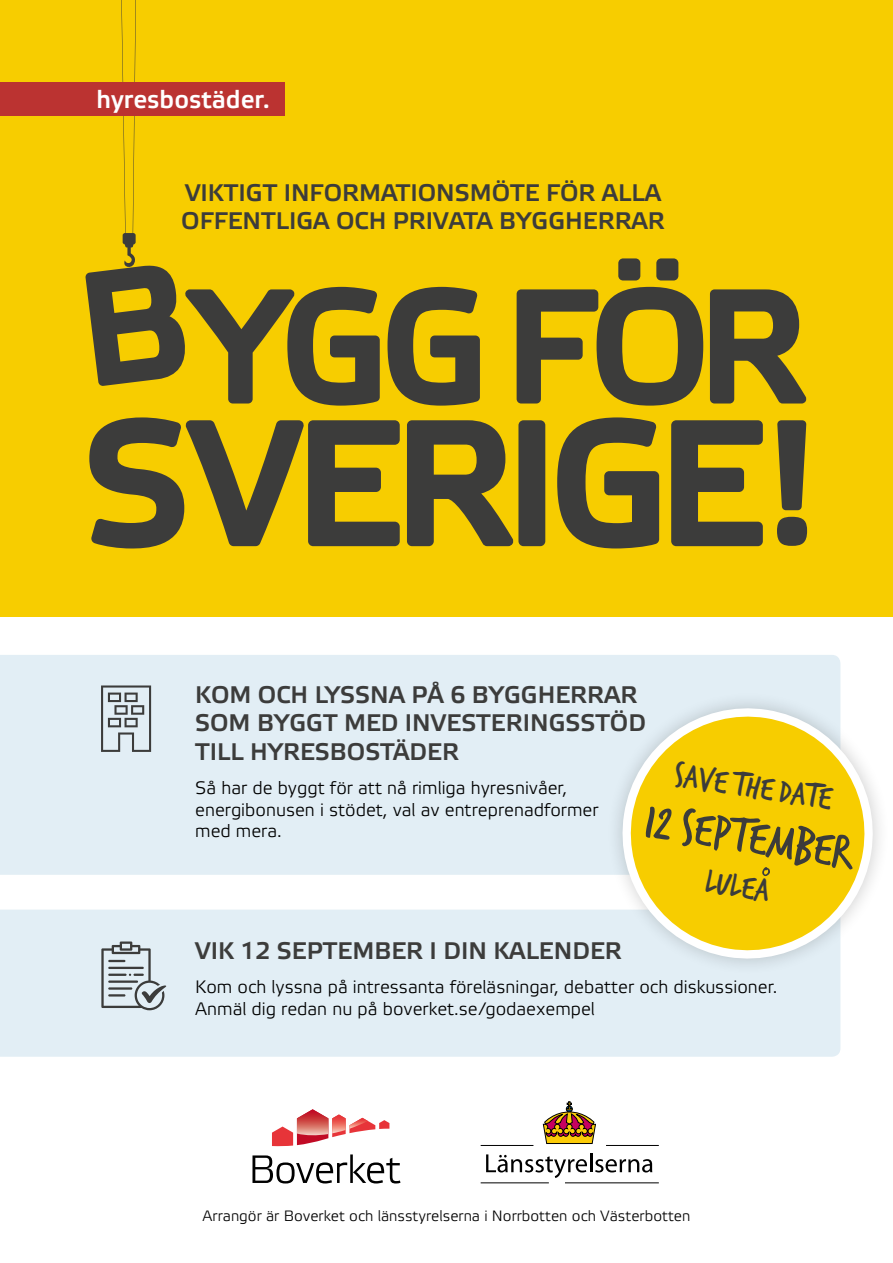
<style>
.page{position:relative;width:893px;height:1263px;background:#fff}
.page>*{position:absolute;margin:0;border:0;box-sizing:border-box;transform-origin:0 0}
.t1{font:50.85px "Trash Hand";color:#3c3c3b}
.t2{font:35.7px "Trash Hand";color:#3c3c3b}
.t3{font:25.2px "Etelka Medium Pro";color:#fff}
.t4{font:24px/28.5px "Etelka Medium Pro";color:#3c3c3b}
.t5{font:18px/21.6px "Etelka Light Pro";color:#000}
.t6{font:15px "Etelka Light Pro";color:#000}
</style>
<div class="page">
<div style="left:0;top:655px;width:840px;height:220px;background:#e2eef5"></div>
<div style="left:0;top:909px;width:840px;height:148px;background:#e2eef5"></div>
<div style="left:0;top:0;width:893px;height:617px;background:#f7cd00"></div>
<svg style="left:101px;top:685px;width:50px;height:67px;background:#b0b9bd"></svg>
<svg style="left:101px;top:941px;width:69px;height:69px;background:#b8c1c6"></svg>
<svg style="left:387px;top:287px;width:93px;height:119px"></svg>
<svg style="left:710px;top:289px;width:96px;height:114px"></svg>
<svg style="left:89px;top:417px;width:311px;height:131px"></svg>
<svg style="left:407px;top:420px;width:106px;height:126px"></svg>
<div style="left:518px;top:420px;width:27px;height:126px;background:#3c3c3b;border-radius:5px"></div>
<svg style="left:557px;top:417px;width:102px;height:131px"></svg>
<svg style="left:671px;top:420px;width:92px;height:126px"></svg>
<svg style="left:517px;top:287px;width:186px;height:119px"></svg>
<div style="left:618px;top:258px;width:22px;height:22px;background:#3c3c3b;border-radius:5px"></div>
<div style="left:656px;top:258px;width:22px;height:22px;background:#3c3c3b;border-radius:5px"></div>
<svg style="left:777px;top:420px;width:29px;height:90px;background:#5b5431"></svg>
<div style="left:777px;top:517px;width:30px;height:29px;background:#3c3c3b;border-radius:50%"></div>
<svg style="left:85px;top:0;width:295px;height:406px"></svg>
<div style="left:0;top:82px;width:285px;height:34px;background:#bb3331"></div>
<div style="left:605px;top:690px;width:285px;height:286px;background:#000;opacity:.2"></div>
<svg style="left:608px;top:694px;width:279px;height:269px"></svg>
<svg style="left:252px;top:1154px;width:148px;height:29px"></svg>
<svg style="left:272px;top:1109px;width:117px;height:37px"></svg>
<svg style="left:486px;top:1153px;width:166px;height:25px"></svg>
<hr style="left:481px;top:1145px;width:52px;height:1px;background:#000">
<hr style="left:606px;top:1145px;width:53px;height:1px;background:#000">
<hr style="left:565px;top:1182px;width:94px;height:1px;background:#000">
<hr style="left:481px;top:1182px;width:68px;height:1px;background:#000">
<svg style="left:543px;top:1101px;width:53px;height:43px"></svg>
<svg style="left:762px;top:867px;width:8px;height:9px"></svg>
<h3 class="t3" style="left:96px;top:85px;width:175px">hyresbostäder.</h3>
<h3 class="t4" style="left:181px;top:180px;width:485px">VIKTIGT INFORMATIONSMÖTE FÖR ALLA<br>OFFENTLIGA OCH PRIVATA BYGGHERRAR</h3>
<h3 class="t4" style="left:195px;top:682px;width:452px">KOM OCH LYSSNA PÅ 6 BYGGHERRAR<br>SOM BYGGT MED INVESTERINGSSTÖD<br>TILL HYRESBOSTÄDER</h3>
<p class="t5" style="left:195px;top:778px;width:405px">Så har de byggt för att nå rimliga hyresnivåer, energibonusen i stödet, val av entreprenadformer med mera.</p>
<h2 class="t2" style="left:677px;top:756px;width:161px;rotate:9deg">SAVE THE DAte</h2>
<h1 class="t1" style="left:649px;top:796px;width:210px;rotate:9deg">12 september</h1>
<h2 class="t2" style="left:709px;top:864px;width:65px;rotate:9deg">luleå</h2>
<h3 class="t4" style="left:195px;top:938px;width:428px">VIK 12 SEPTEMBER I DIN KALENDER</h3>
<p class="t5" style="left:195px;top:977px;width:584px">Kom och lyssna på intressanta föreläsningar, debatter och diskussioner.<br>Anmäl dig redan nu på boverket.se/godaexempel</p>
<p class="t6" style="left:203px;top:1208px;width:489px">Arrangör är Boverket och länsstyrelserna i Norrbotten och Västerbotten</p>
</div>
